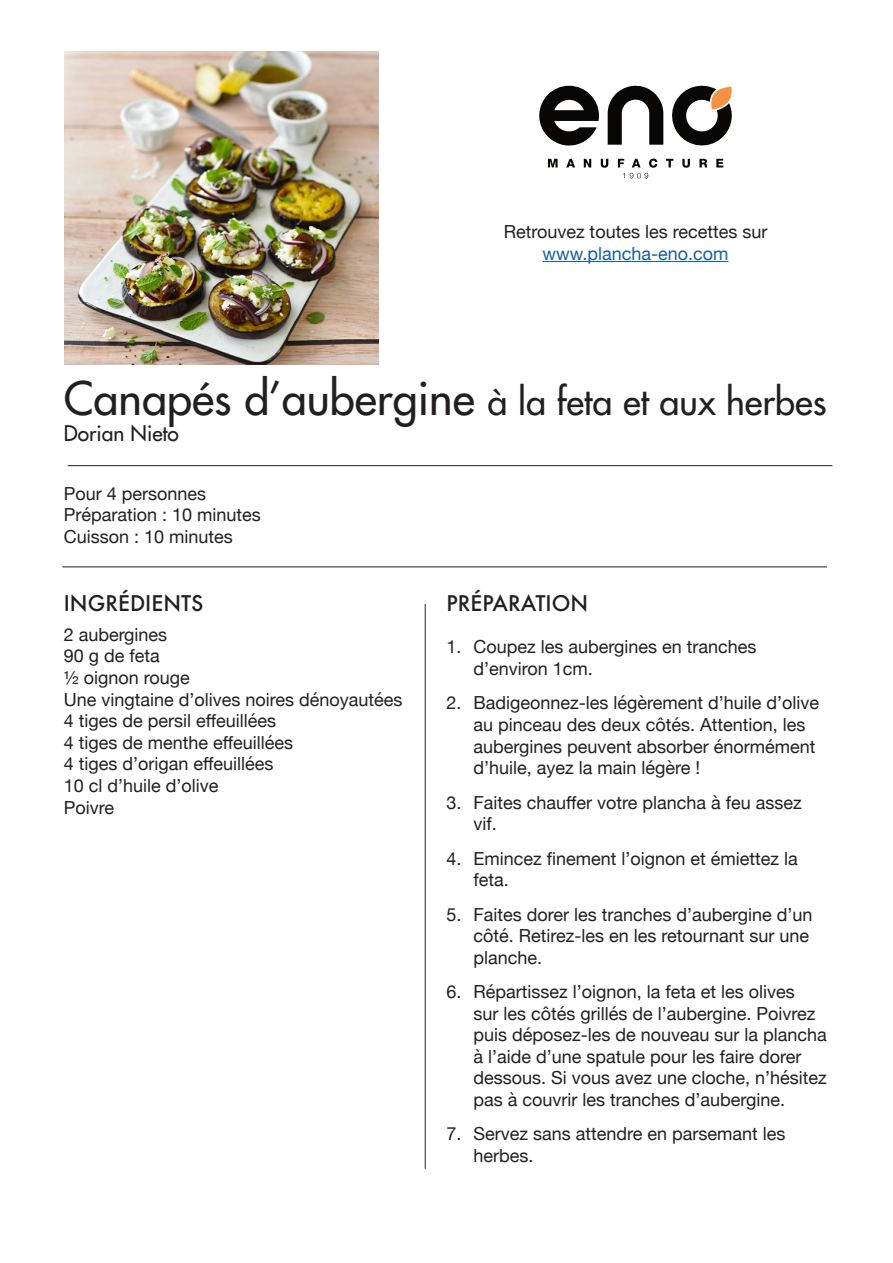
<style>
.page{position:relative;width:893px;height:1263px;background:#fff}
.page>*{position:absolute;margin:0;border:0;box-sizing:border-box;transform-origin:0 0}
.t1{font:45px "Futura";color:#231f20}
.t2{font:500 21px "Futura";color:#231f20}
.t3{font:21px "Futura";color:#231f20}
.t4{font:18px/21.6px "Helvetica Neue";color:#231f20}
.t5{font:18px "Helvetica Neue";color:#175d9e}
.s1{font-size:36px}
</style>
<div class="page">
<svg style="left:548px;top:159px;width:10px;height:8px"></svg>
<svg style="left:566px;top:159px;width:9px;height:8px"></svg>
<svg style="left:584px;top:159px;width:7px;height:8px"></svg>
<svg style="left:601px;top:159px;width:7px;height:9px"></svg>
<svg style="left:666px;top:159px;width:7px;height:8px"></svg>
<svg style="left:682px;top:159px;width:8px;height:9px"></svg>
<svg style="left:699px;top:159px;width:8px;height:8px"></svg>
<svg style="left:716px;top:159px;width:7px;height:8px"></svg>
<svg style="left:618px;top:159px;width:39px;height:19px"></svg>
<svg style="left:539px;top:86px;width:60px;height:59px"></svg>
<svg style="left:608px;top:86px;width:124px;height:60px"></svg>
<hr style="left:542px;top:261px;width:186px;height:1px;background:#175d9e">
<img style="left:65px;top:51px;width:313px;height:314px">
<hr style="left:68px;top:465px;width:764px;height:1px;background:#231f20">
<hr style="left:62px;top:566px;width:765px;height:1px;background:#231f20">
<hr style="left:425px;top:604px;width:1px;height:565px;background:#231f20">
<p class="t4" style="left:504px;top:222px;width:265px">Retrouvez toutes les recettes sur</p>
<p class="t5" style="left:542px;top:240px;width:187px">www.plancha-eno.com</p>
<p class="t1" style="left:64px;top:371px;width:764px">Canapés d’aubergine <span class="s1">à la feta et aux herbes</span></p>
<p class="t3" style="left:64px;top:420px;width:117px">Dorian Nieto</p>
<p class="t4" style="left:64px;top:483px;width:144px">Pour 4 personnes</p>
<p class="t4" style="left:64px;top:505px;width:199px">Préparation : 10 minutes</p>
<p class="t4" style="left:64px;top:527px;width:171px">Cuisson : 10 minutes</p>
<p class="t2" style="left:64px;top:588px;width:141px">INGRÉDIENTS</p>
<p class="t4" style="left:64px;top:624px;width:105px">2 aubergines</p>
<p class="t4" style="left:64px;top:646px;width:98px">90 g de feta</p>
<p class="t4" style="left:64px;top:668px;width:128px">½ oignon rouge</p>
<p class="t4" style="left:64px;top:689px;width:340px">Une vingtaine d’olives noires dénoyautées</p>
<p class="t4" style="left:64px;top:711px;width:214px">4 tiges de persil effeuillées</p>
<p class="t4" style="left:64px;top:732px;width:231px">4 tiges de menthe effeuillées</p>
<p class="t4" style="left:64px;top:754px;width:211px">4 tiges d’origan effeuillées</p>
<p class="t4" style="left:64px;top:776px;width:156px">10 cl d’huile d’olive</p>
<p class="t4" style="left:64px;top:797px;width:52px">Poivre</p>
<p class="t2" style="left:446px;top:588px;width:143px">PRÉPARATION</p>
<p class="t4" style="left:473px;top:637px;width:284px;text-indent:-27px">1. Coupez les aubergines en tranches d’environ 1cm.</p>
<p class="t4" style="left:473px;top:693px;width:347px;text-indent:-27px">2. Badigeonnez-les légèrement d’huile d’olive au pinceau des deux côtés. Attention, les aubergines peuvent absorber énormément d’huile, ayez la main légère !</p>
<p class="t4" style="left:473px;top:792px;width:330px;text-indent:-27px">3. Faites chauffer votre plancha à feu assez vif.</p>
<p class="t4" style="left:473px;top:848px;width:326px;text-indent:-27px">4. Emincez finement l’oignon et émiettez la feta.</p>
<p class="t4" style="left:473px;top:904px;width:340px;text-indent:-27px">5. Faites dorer les tranches d’aubergine d’un côté. Retirez-les en les retournant sur une planche.</p>
<p class="t4" style="left:473px;top:982px;width:355px;text-indent:-27px">6. Répartissez l’oignon, la feta et les olives<br>sur les côtés grillés de l’aubergine. Poivrez puis déposez-les de nouveau sur la plancha à l’aide d’une spatule pour les faire dorer dessous. Si vous avez une cloche, n’hésitez pas à couvrir les tranches d’aubergine.</p>
<p class="t4" style="left:473px;top:1124px;width:314px;text-indent:-27px">7. Servez sans attendre en parsemant les herbes.</p>
</div>
